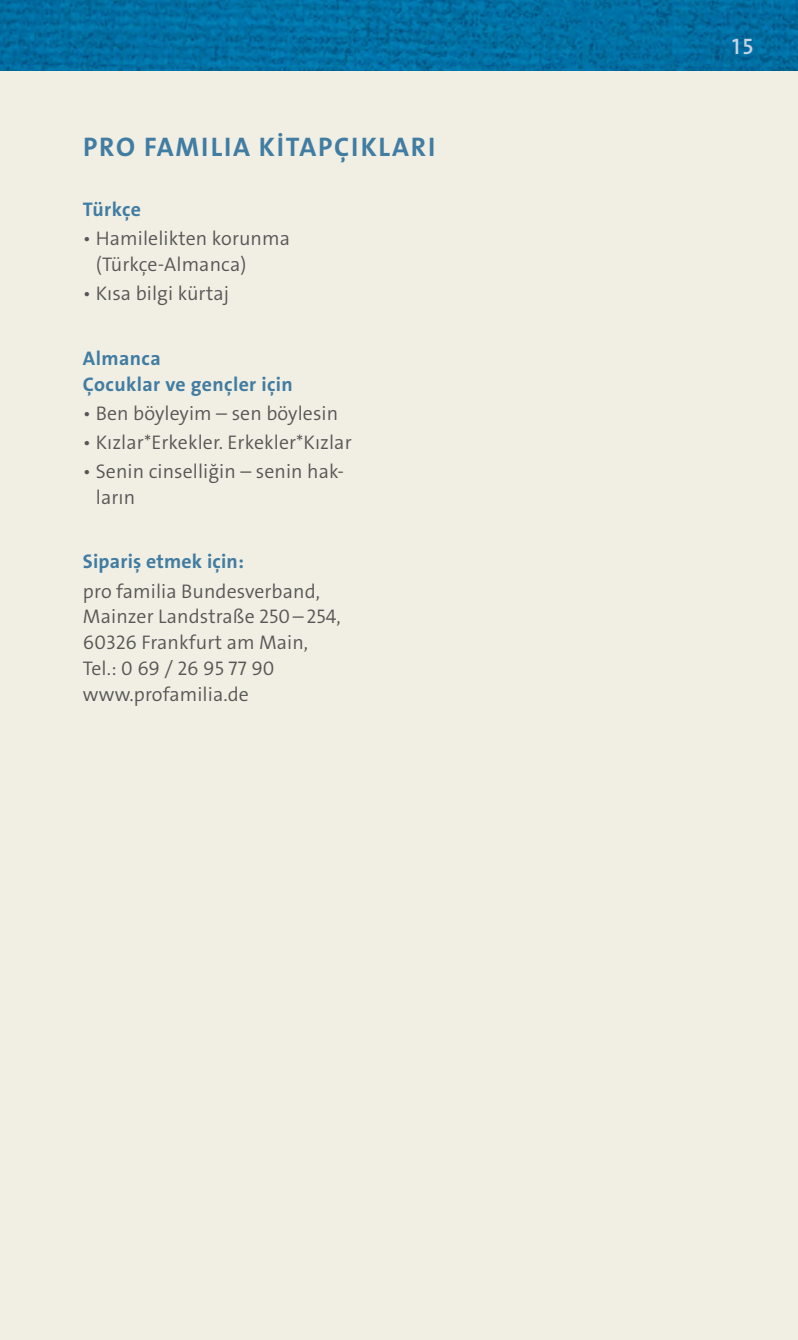
<style>
.page{position:relative;width:798px;height:1340px;background:#fff}
.page>*{position:absolute;margin:0;border:0;box-sizing:border-box;transform-origin:0 0}
.H1_B{font:27px "The Sans LP7 Bld";letter-spacing:.065em;color:#417ca2}
.t1{font:22.5px "The Sans LP6 Se Bld";color:#cad3e2}
.Fließtext_Broschüren{font:19.8px/25.9px "The Sans LP4 Se Lig";letter-spacing:.005em;color:#565656}
.Fließtext_Broschüren-2{font:19.8px/25.9px "The Sans LP7 Bld";letter-spacing:.02em;color:#417ca2}
</style>
<div class="page">
<div style="left:0;top:0;width:797px;height:1339px;background:#f1efe3"></div>
<img style="left:0;top:0;width:797px;height:70px">
<p class="H1_B" style="left:83px;top:130px;width:353px">PRO FAMILIA KİTAPÇIKLARI</p>
<p class="Fließtext_Broschüren-2" style="left:83px;top:197px;width:59px">Türkçe</p>
<p class="Fließtext_Broschüren" style="left:96px;top:226px;width:196px;text-indent:-13px">• Hamilelikten korunma (Türkçe-Almanca)</p>
<p class="Fließtext_Broschüren" style="left:83px;top:281px;width:148px">• Kısa bilgi kürtaj</p>
<p class="Fließtext_Broschüren-2" style="left:83px;top:345px;width:211px">Almanca<br>Çocuklar ve gençler için</p>
<p class="Fließtext_Broschüren" style="left:83px;top:400px;width:257px">• Ben böyleyim – sen böylesin</p>
<p class="Fließtext_Broschüren" style="left:83px;top:429px;width:270px">• Kızlar*Erkekler. Erkekler*Kızlar</p>
<p class="Fließtext_Broschüren" style="left:96px;top:458px;width:250px;text-indent:-13px">• Senin cinselliğin – senin hak&shy;ların</p>
<p class="Fließtext_Broschüren-2" style="left:83px;top:549px;width:162px">Sipariş etmek için:</p>
<p class="Fließtext_Broschüren" style="left:83px;top:578px;width:259px">pro familia Bundesverband,<br>Mainzer Landstraße 250–254,<br>60326 Frankfurt am Main,<br>Tel.: 0 69 / 26 95 77 90 www.profamilia.de</p>
<p class="t1" style="left:731px;top:32px;width:23px">15</p>
</div>
